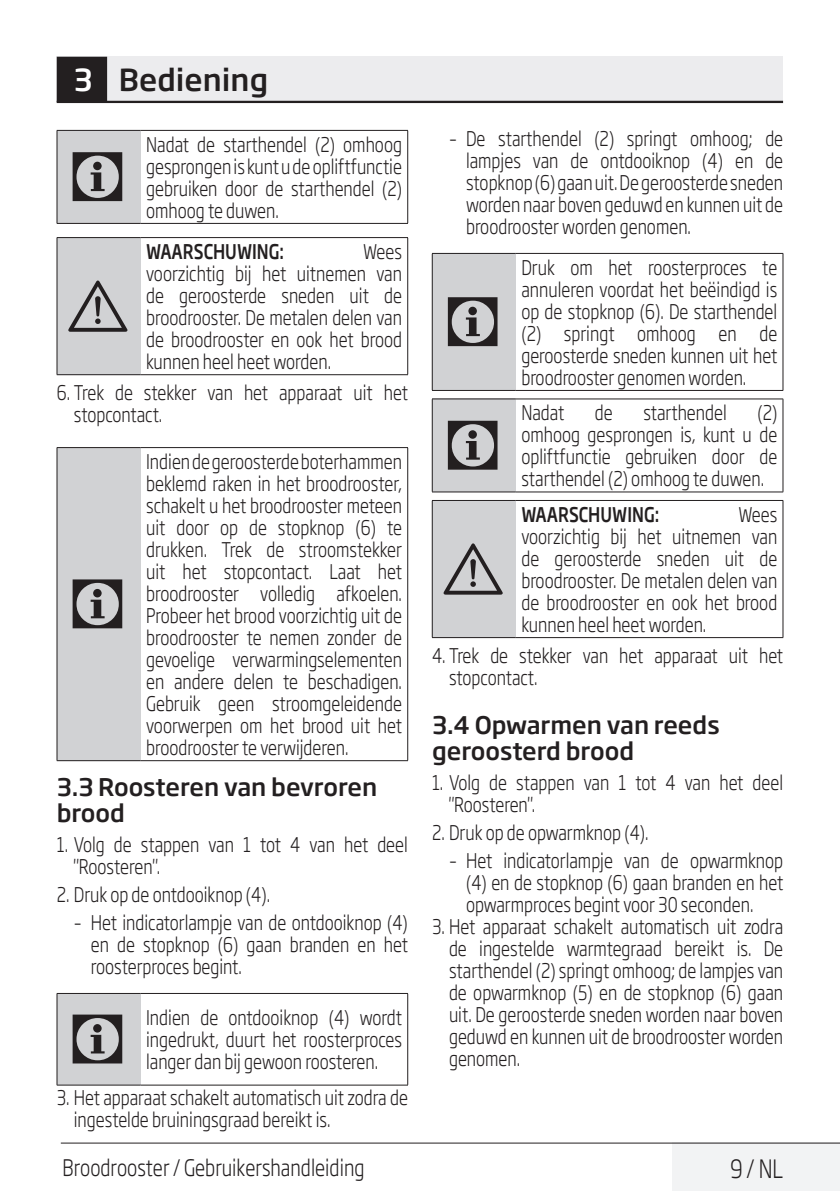
<style>
.page{position:relative;width:840px;height:1191px;background:#fff}
.page>*{position:absolute;margin:0;border:0;box-sizing:border-box;transform-origin:0 0}
.t1{font:72px "ZIWARNUN";color:#231f20}
.t2{font:64px "ZIWARNUN";color:#231f20}
.Unite_Baslik_Icerik{font:500 30px "Soho Gothic Pro";color:#231f20}
.t3{font:300 25px "Soho Gothic Pro";color:#231f20;scale:.8 1}
.Alt_Baslik_Icerik{font:500 24px/26px "Soho Gothic Pro";color:#231f20}
.t4{font:300 22.4px "Soho Gothic Pro";color:#231f20;scale:.8 1}
.Duz_Metin{font:300 20px/22px "Soho Gothic Pro";color:#231f20;text-align:justify;scale:.8 1}
.Rakamlı_Metin_Altı{font:300 20px/22px "Soho Gothic Pro";color:#231f20;text-align:justify;scale:.8 1}
.Duz_Metin-2{font:500 20px "Soho Gothic Pro";color:#231f20;scale:.8 1}
.s1{color:#fff}
</style>
<div class="page">
<div style="left:672px;top:1142px;width:167px;height:49px;background:#f2f3f4"></div>
<hr style="left:61px;top:1142px;width:778px;height:1px;background:#231f20">
<div style="left:57px;top:57px;width:725px;height:45px;background:#ececee"></div>
<hr style="left:57px;top:101px;width:725px;height:2px;background:#231f20">
<div style="left:58px;top:58px;width:48px;height:43px;background:#231f20"></div>
<div style="left:57px;top:57px;width:50px;height:45px;border:2px solid #231f20"></div>
<div style="left:57px;top:130px;width:83px;height:93px;background:#d1d2d4"></div>
<hr style="left:57px;top:223px;width:83px;height:1px;background:#231f20">
<hr style="left:140px;top:130px;width:268px;height:1px;background:#231f20">
<hr style="left:407px;top:131px;width:1px;height:92px;background:#231f20">
<hr style="left:140px;top:223px;width:268px;height:1px;background:#231f20">
<hr style="left:57px;top:130px;width:83px;height:1px;background:#231f20">
<hr style="left:57px;top:131px;width:1px;height:92px;background:#231f20">
<div style="left:57px;top:237px;width:83px;height:138px;background:#d1d2d4"></div>
<hr style="left:57px;top:374px;width:83px;height:1px;background:#231f20">
<hr style="left:140px;top:237px;width:268px;height:1px;background:#231f20">
<hr style="left:407px;top:238px;width:1px;height:136px;background:#231f20">
<hr style="left:140px;top:374px;width:268px;height:1px;background:#231f20">
<hr style="left:57px;top:237px;width:83px;height:1px;background:#231f20">
<hr style="left:57px;top:238px;width:1px;height:136px;background:#231f20">
<div style="left:57px;top:447px;width:83px;height:313px;background:#d1d2d4"></div>
<hr style="left:57px;top:760px;width:83px;height:1px;background:#231f20">
<hr style="left:140px;top:447px;width:268px;height:1px;background:#231f20">
<hr style="left:407px;top:448px;width:1px;height:312px;background:#231f20">
<hr style="left:140px;top:760px;width:268px;height:1px;background:#231f20">
<hr style="left:57px;top:447px;width:83px;height:1px;background:#231f20">
<hr style="left:57px;top:448px;width:1px;height:312px;background:#231f20">
<div style="left:57px;top:993px;width:83px;height:92px;background:#d1d2d4"></div>
<hr style="left:57px;top:1084px;width:83px;height:1px;background:#231f20">
<hr style="left:140px;top:993px;width:268px;height:1px;background:#231f20">
<hr style="left:407px;top:993px;width:1px;height:91px;background:#231f20">
<hr style="left:140px;top:1084px;width:268px;height:1px;background:#231f20">
<hr style="left:57px;top:993px;width:83px;height:1px;background:#231f20">
<hr style="left:57px;top:993px;width:1px;height:91px;background:#231f20">
<div style="left:432px;top:253px;width:83px;height:137px;background:#d1d2d4"></div>
<hr style="left:432px;top:390px;width:83px;height:1px;background:#231f20">
<hr style="left:515px;top:253px;width:267px;height:1px;background:#231f20">
<hr style="left:782px;top:254px;width:1px;height:136px;background:#231f20">
<hr style="left:515px;top:390px;width:267px;height:1px;background:#231f20">
<hr style="left:432px;top:253px;width:83px;height:1px;background:#231f20">
<hr style="left:431px;top:254px;width:1px;height:136px;background:#231f20">
<div style="left:432px;top:399px;width:83px;height:93px;background:#d1d2d4"></div>
<hr style="left:432px;top:491px;width:83px;height:1px;background:#231f20">
<hr style="left:515px;top:398px;width:267px;height:1px;background:#231f20">
<hr style="left:782px;top:399px;width:1px;height:93px;background:#231f20">
<hr style="left:515px;top:491px;width:267px;height:1px;background:#231f20">
<hr style="left:432px;top:398px;width:83px;height:1px;background:#231f20">
<hr style="left:431px;top:399px;width:1px;height:93px;background:#231f20">
<div style="left:432px;top:500px;width:83px;height:137px;background:#d1d2d4"></div>
<hr style="left:432px;top:637px;width:83px;height:1px;background:#231f20">
<hr style="left:515px;top:500px;width:267px;height:1px;background:#231f20">
<hr style="left:782px;top:501px;width:1px;height:136px;background:#231f20">
<hr style="left:515px;top:637px;width:267px;height:1px;background:#231f20">
<hr style="left:432px;top:500px;width:83px;height:1px;background:#231f20">
<hr style="left:431px;top:501px;width:1px;height:136px;background:#231f20">
<p class="Unite_Baslik_Icerik" style="left:74px;top:56px;width:196px"><span class="s1">3</span> Bediening</p>
<p class="t1" style="left:68px;top:139px;width:63px">C</p>
<p class="Duz_Metin" style="left:146px;top:132px;width:321px">Nadat de starthendel (2) omhoog gesprongen is kunt u de opliftfunctie gebruiken door de starthendel (2) omhoog te duwen.</p>
<p class="Duz_Metin-2" style="left:146px;top:236px;width:174px">WAARSCHUWING:</p>
<p class="Duz_Metin" style="left:146px;top:239px;width:321px;text-indent:217px">Wees voorzichtig bij het uitnemen van de geroosterde sneden uit de broodrooster. De metalen delen van de broodrooster en ook het brood kunnen heel heet worden.</p>
<p class="Duz_Metin" style="left:74px;top:381px;width:419px;text-indent:-17px">6. Trek de stekker van het apparaat uit het stopcontact.</p>
<p class="t2" style="left:68px;top:272px;width:63px">A</p>
<p class="Duz_Metin" style="left:146px;top:449px;width:321px">Indien de geroosterde boterhammen beklemd raken in het broodrooster, schakelt u het broodrooster meteen uit door op de stopknop (6) te drukken. Trek de stroomstekker uit het stopcontact. Laat het broodrooster volledig afkoelen.<br>Probeer het brood voorzichtig uit de broodrooster te nemen zonder de gevoelige verwarmingselementen en andere delen te beschadigen.<br>Gebruik geen stroomgeleidende voorwerpen om het brood uit het broodrooster te verwijderen.</p>
<p class="Alt_Baslik_Icerik" style="left:57px;top:772px;width:322px">3.3 Roosteren van bevroren brood</p>
<p class="Duz_Metin" style="left:74px;top:833px;width:419px;text-indent:-17px">1. Volg de stappen van 1 tot 4 van het deel "Roosteren".</p>
<p class="Duz_Metin" style="left:57px;top:882px;width:268px">2. Druk op de ontdooiknop (4).</p>
<p class="Rakamlı_Metin_Altı" style="left:91px;top:910px;width:397px;text-indent:-17px">– Het indicatorlampje van de ontdooiknop (4) en de stopknop (6) gaan branden en het roosterproces begint.</p>
<p class="t1" style="left:68px;top:1001px;width:63px">C</p>
<p class="Duz_Metin" style="left:146px;top:1005px;width:321px">Indien de ontdooiknop (4) wordt ingedrukt, duurt het roosterproces langer dan bij gewoon roosteren.</p>
<p class="Duz_Metin" style="left:74px;top:1085px;width:419px;text-indent:-17px">3. Het apparaat schakelt automatisch uit zodra de ingestelde bruiningsgraad bereikt is.</p>
<p class="t1" style="left:68px;top:566px;width:63px">C</p>
<p class="Rakamlı_Metin_Altı" style="left:466px;top:126px;width:398px;text-indent:-17px">– De starthendel (2) springt omhoog; de lampjes van de ontdooiknop (4) en de stopknop (6) gaan uit. De geroosterde sneden worden naar boven geduwd en kunnen uit de broodrooster worden genomen.</p>
<p class="t1" style="left:443px;top:284px;width:63px">C</p>
<p class="t1" style="left:443px;top:407px;width:63px">C</p>
<p class="Duz_Metin" style="left:521px;top:255px;width:321px">Druk om het roosterproces te annuleren voordat het beëindigd is op de stopknop (6). De starthendel (2) springt omhoog en de geroosterde sneden kunnen uit het broodrooster genomen worden.</p>
<p class="Duz_Metin" style="left:521px;top:401px;width:55px">Nadat</p>
<p class="Duz_Metin" style="left:594px;top:401px;width:24px">de</p>
<p class="Duz_Metin" style="left:643px;top:401px;width:106px">starthendel</p>
<p class="Duz_Metin" style="left:521px;top:401px;width:321px;text-indent:236px">(2) omhoog gesprongen is, kunt u de opliftfunctie gebruiken door de starthendel (2) omhoog te duwen.</p>
<p class="Duz_Metin-2" style="left:521px;top:499px;width:174px">WAARSCHUWING:</p>
<p class="Duz_Metin" style="left:521px;top:502px;width:321px;text-indent:217px">Wees voorzichtig bij het uitnemen van de geroosterde sneden uit de broodrooster. De metalen delen van de broodrooster en ook het brood kunnen heel heet worden.</p>
<p class="Duz_Metin" style="left:449px;top:643px;width:419px;text-indent:-17px">4. Trek de stekker van het apparaat uit het stopcontact.</p>
<p class="Alt_Baslik_Icerik" style="left:432px;top:710px;width:289px">3.4 Opwarmen van reeds geroosterd brood</p>
<p class="Duz_Metin" style="left:449px;top:771px;width:419px;text-indent:-17px">1. Volg de stappen van 1 tot 4 van het deel "Roosteren".</p>
<p class="Duz_Metin" style="left:432px;top:820px;width:272px">2. Druk op de opwarmknop (4).</p>
<p class="Rakamlı_Metin_Altı" style="left:466px;top:848px;width:398px;text-indent:-17px">– Het indicatorlampje van de opwarmknop (4) en de stopknop (6) gaan branden en het opwarmproces begint voor 30 seconden.</p>
<p class="Duz_Metin" style="left:449px;top:914px;width:419px;text-indent:-17px">3. Het apparaat schakelt automatisch uit zodra de ingestelde warmtegraad bereikt is. De starthendel (2) springt omhoog; de lampjes van de opwarmknop (5) en de stopknop (6) gaan uit. De geroosterde sneden worden naar boven geduwd en kunnen uit de broodrooster worden genomen.</p>
<p class="t2" style="left:443px;top:535px;width:63px">A</p>
<p class="t4" style="left:62px;top:1150px;width:379px">Broodrooster / Gebruikershandleiding</p>
<p class="t3" style="left:729px;top:1149px;width:68px">9 / NL</p>
</div>
